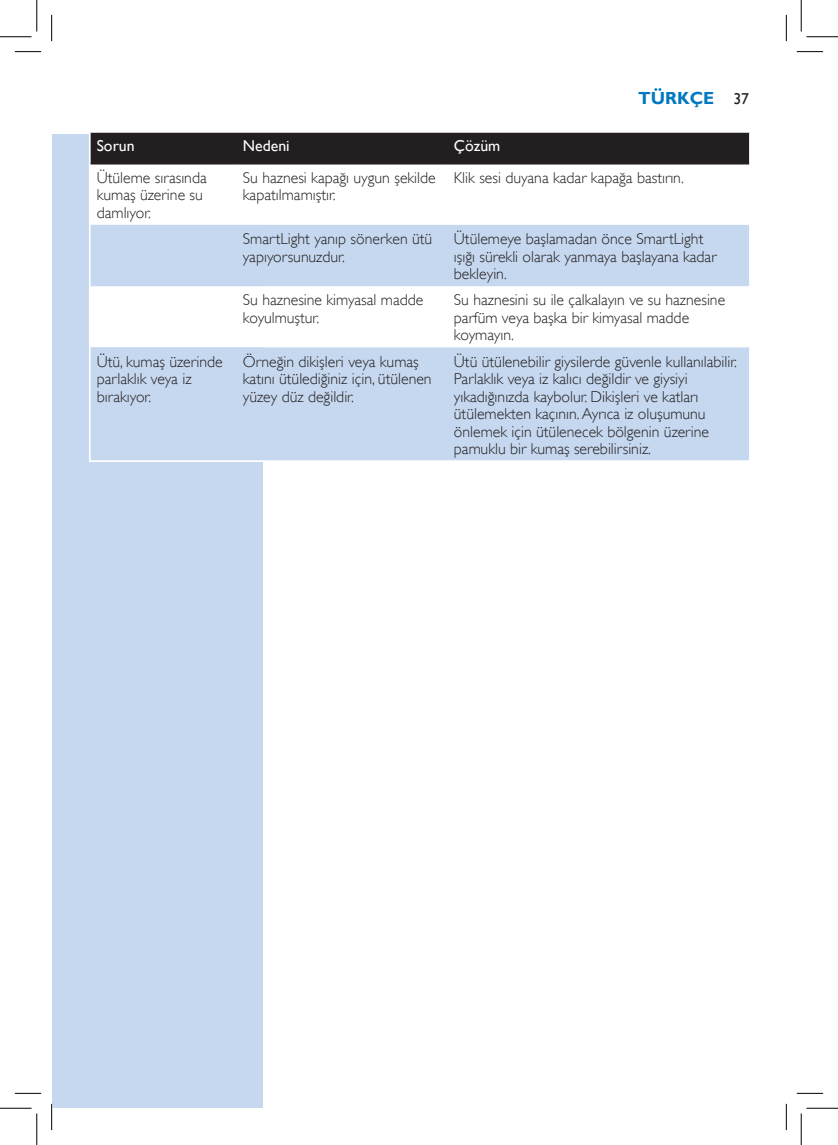
<style>
.page{position:relative;width:838px;height:1145px;background:#fff}
.page>*{position:absolute;margin:0;border:0;box-sizing:border-box;transform-origin:0 0}
.org_Titleright{font:700 17.5px "Gill Sans Alt One WGL";color:#0079c2}
.chapter-table-rowodd{font:15.75px/17.5px "Gill Sans Alt One WGL Light";color:#231f20}
.chapter-table-roweve{font:15.75px/17.5px "Gill Sans Alt One WGL Light";color:#231f20}
.chapter-table-rowhea{font:15.75px "Gill Sans Alt One WGL";color:#fff}
.org_Pageright{font:15.75px "Gill Sans Alt One WGL";color:#231f20}
</style>
<div class="page">
<div style="left:52px;top:134px;width:210px;height:974px;background:#c6d8ef"></div>
<div style="left:91px;top:133px;width:658px;height:30px;background:#231f20"></div>
<div style="left:91px;top:165px;width:172px;height:60px;background:#fff"></div>
<svg style="left:91px;top:225px;width:658px;height:235px;fill:#c6d8ef"></svg>
<hr style="left:89px;top:133px;width:2px;height:31px;background:#fff">
<hr style="left:89px;top:164px;width:2px;height:61px;background:#fff">
<hr style="left:89px;top:225px;width:2px;height:61px;background:#fff">
<hr style="left:89px;top:286px;width:2px;height:61px;background:#fff">
<hr style="left:89px;top:347px;width:2px;height:113px;background:#fff">
<hr style="left:89px;top:460px;width:147px;height:2px;background:#fff">
<hr style="left:236px;top:460px;width:211px;height:2px;background:#fff">
<hr style="left:91px;top:163px;width:145px;height:2px;background:#231f20">
<hr style="left:236px;top:163px;width:211px;height:2px;background:#231f20">
<hr style="left:447px;top:163px;width:302px;height:2px;background:#231f20">
<hr style="left:51px;top:1104px;width:2px;height:26px;background:#fff">
<svg style="left:15px;top:51px;width:26px;height:1px"></svg>
<svg style="left:796px;top:51px;width:27px;height:1px"></svg>
<svg style="left:15px;top:1093px;width:26px;height:1px"></svg>
<svg style="left:796px;top:1093px;width:27px;height:1px"></svg>
<svg style="left:51px;top:15px;width:1px;height:26px"></svg>
<svg style="left:51px;top:1104px;width:1px;height:26px"></svg>
<svg style="left:786px;top:15px;width:1px;height:26px"></svg>
<svg style="left:786px;top:1104px;width:1px;height:26px"></svg>
<hr style="left:0;top:36px;width:32px;height:1px;background:#000">
<hr style="left:806px;top:36px;width:31px;height:1px;background:#000">
<hr style="left:0;top:1108px;width:32px;height:1px;background:#000">
<hr style="left:806px;top:1108px;width:31px;height:1px;background:#000">
<hr style="left:36px;top:0;width:1px;height:31px;background:#000">
<hr style="left:36px;top:1113px;width:1px;height:32px;background:#000">
<hr style="left:800px;top:0;width:1px;height:31px;background:#000">
<hr style="left:800px;top:1113px;width:1px;height:32px;background:#000">
<p class="org_Titleright" style="left:638px;top:86px;width:78px">TÜRKÇE</p>
<p class="org_Pageright" style="left:733px;top:88px;width:17px">37</p>
<p class="chapter-table-rowhea" style="left:97px;top:135px;width:39px">Sorun</p>
<p class="chapter-table-rowhea" style="left:243px;top:135px;width:48px">Nedeni</p>
<p class="chapter-table-rowhea" style="left:454px;top:135px;width:48px">Çözüm</p>
<p class="chapter-table-roweve" style="left:97px;top:169px;width:111px">Ütüleme sırasında kumaş üzerine su damlıyor.</p>
<p class="chapter-table-roweve" style="left:243px;top:169px;width:194px">Su haznesi kapağı uygun şekilde kapatılmamıştır.</p>
<p class="chapter-table-roweve" style="left:454px;top:169px;width:231px">Klik sesi duyana kadar kapağa bastırın.</p>
<p class="chapter-table-rowodd" style="left:243px;top:230px;width:191px">SmartLight yanıp sönerken ütü yapıyorsunuzdur.</p>
<p class="chapter-table-rowodd" style="left:454px;top:230px;width:264px">Ütülemeye başlamadan önce SmartLight ışığı sürekli olarak yanmaya başlayana kadar bekleyin.</p>
<p class="chapter-table-roweve" style="left:243px;top:291px;width:182px">Su haznesine kimyasal madde koyulmuştur.</p>
<p class="chapter-table-roweve" style="left:454px;top:291px;width:273px">Su haznesini su ile çalkalayın ve su haznesine parfüm veya başka bir kimyasal madde koymayın.</p>
<p class="chapter-table-rowodd" style="left:97px;top:353px;width:127px">Ütü, kumaş üzerinde parlaklık veya iz bırakıyor.</p>
<p class="chapter-table-rowodd" style="left:243px;top:353px;width:190px">Örneğin dikişleri veya kumaş katını ütülediğiniz için, ütülenen yüzey düz değildir.</p>
<p class="chapter-table-rowodd" style="left:454px;top:353px;width:284px">Ütü ütülenebilir giysilerde güvenle kullanılabilir.<br>Parlaklık veya iz kalıcı değildir ve giysiyi yıkadığınızda kaybolur. Dikişleri ve katları ütülemekten kaçının. Ayrıca iz oluşumunu önlemek için ütülenecek bölgenin üzerine pamuklu bir kumaş serebilirsiniz.</p>
</div>
